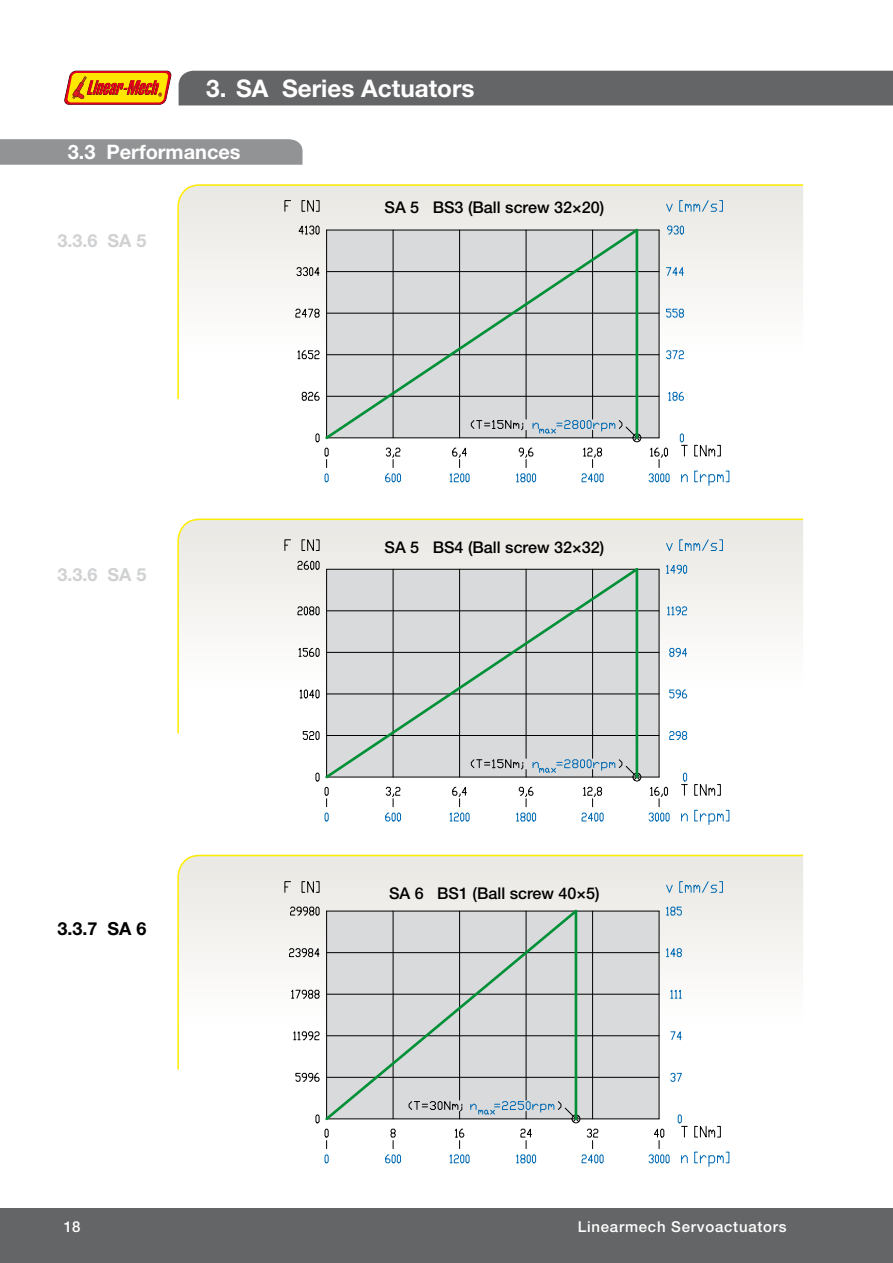
<style>
.page{position:relative;width:893px;height:1263px;background:#fff}
.page>*{position:absolute;margin:0;border:0;box-sizing:border-box;transform-origin:0 0}
.t1{font:700 24.3px "Helvetica Neue LT Std";color:#fff}
.t2{font:700 19.95px "Helvetica Neue LT Std";color:#fff}
.t3{font:700 18px "Helvetica Neue LT Std";color:#d0d1d2}
.t4{font:700 18px "Helvetica Neue LT Std";color:#000}
.t5{font:500 16.2px "Helvetica Neue LT Std";color:#000}
.t6{font:500 15px "Helvetica Neue LT Std";letter-spacing:.05em;color:#fff}
</style>
<div class="page">
<div style="left:179px;top:71px;width:713px;height:34px;background:#646567"></div>
<svg style="left:177px;top:854px;width:627px;height:216px"></svg>
<svg style="left:177px;top:518px;width:627px;height:217px"></svg>
<svg style="left:177px;top:184px;width:627px;height:216px"></svg>
<div style="left:0;top:1209px;width:892px;height:54px;background:#646567"></div>
<svg style="left:64px;top:71px;width:108px;height:34px;background:#e7901a"></svg>
<div style="left:327px;top:230px;width:332px;height:208px;background:#d9dadb"></div>
<svg style="left:666px;top:203px;width:7px;height:10px"></svg>
<div style="left:679px;top:200px;width:4px;height:12px;border:1px solid #006ab3"></div>
<svg style="left:684px;top:200px;width:34px;height:12px"></svg>
<div style="left:719px;top:200px;width:4px;height:12px;border:1px solid #006ab3"></div>
<hr style="left:327px;top:354px;width:332px;height:1px;background:#000">
<hr style="left:327px;top:230px;width:332px;height:1px;background:#000">
<hr style="left:659px;top:230px;width:1px;height:208px;background:#000">
<hr style="left:327px;top:396px;width:332px;height:1px;background:#000">
<hr style="left:327px;top:313px;width:332px;height:1px;background:#000">
<hr style="left:327px;top:271px;width:332px;height:1px;background:#000">
<svg style="left:680px;top:433px;width:7px;height:23px"></svg>
<div style="left:694px;top:445px;width:4px;height:11px;border:1px solid #000"></div>
<svg style="left:700px;top:445px;width:15px;height:12px"></svg>
<div style="left:717px;top:445px;width:4px;height:11px;border:1px solid #000"></div>
<svg style="left:284px;top:200px;width:7px;height:12px"></svg>
<svg style="left:302px;top:198px;width:17px;height:16px"></svg>
<hr style="left:327px;top:437px;width:332px;height:1px;background:#000">
<svg style="left:681px;top:474px;width:7px;height:8px"></svg>
<svg style="left:315px;top:433px;width:14px;height:50px"></svg>
<svg style="left:323px;top:226px;width:318px;height:215px"></svg>
<svg style="left:385px;top:447px;width:16px;height:36px"></svg>
<svg style="left:648px;top:447px;width:22px;height:36px"></svg>
<svg style="left:298px;top:224px;width:22px;height:11px"></svg>
<svg style="left:295px;top:307px;width:25px;height:11px"></svg>
<svg style="left:296px;top:265px;width:24px;height:11px"></svg>
<svg style="left:297px;top:349px;width:23px;height:10px"></svg>
<svg style="left:302px;top:392px;width:18px;height:9px"></svg>
<svg style="left:667px;top:225px;width:17px;height:10px"></svg>
<svg style="left:666px;top:265px;width:18px;height:11px"></svg>
<svg style="left:666px;top:308px;width:18px;height:10px"></svg>
<svg style="left:666px;top:350px;width:18px;height:10px"></svg>
<svg style="left:668px;top:390px;width:16px;height:11px"></svg>
<div style="left:694px;top:471px;width:4px;height:11px;border:1px solid #006ab3"></div>
<svg style="left:699px;top:471px;width:30px;height:14px"></svg>
<svg style="left:449px;top:418px;width:192px;height:65px"></svg>
<div style="left:327px;top:569px;width:332px;height:208px;background:#d9dadb"></div>
<svg style="left:666px;top:542px;width:7px;height:10px"></svg>
<div style="left:679px;top:539px;width:4px;height:12px;border:1px solid #006ab3"></div>
<svg style="left:684px;top:539px;width:34px;height:12px"></svg>
<div style="left:719px;top:539px;width:4px;height:12px;border:1px solid #006ab3"></div>
<hr style="left:327px;top:694px;width:332px;height:1px;background:#000">
<hr style="left:327px;top:569px;width:332px;height:1px;background:#000">
<hr style="left:659px;top:569px;width:1px;height:208px;background:#000">
<hr style="left:327px;top:735px;width:332px;height:1px;background:#000">
<hr style="left:327px;top:652px;width:332px;height:1px;background:#000">
<hr style="left:327px;top:610px;width:332px;height:1px;background:#000">
<svg style="left:682px;top:772px;width:5px;height:23px"></svg>
<div style="left:694px;top:784px;width:4px;height:11px;border:1px solid #000"></div>
<svg style="left:700px;top:784px;width:15px;height:12px"></svg>
<div style="left:717px;top:784px;width:4px;height:11px;border:1px solid #000"></div>
<svg style="left:284px;top:539px;width:7px;height:12px"></svg>
<svg style="left:302px;top:537px;width:17px;height:16px"></svg>
<hr style="left:327px;top:777px;width:332px;height:1px;background:#000">
<svg style="left:681px;top:813px;width:7px;height:9px"></svg>
<svg style="left:315px;top:772px;width:14px;height:50px"></svg>
<svg style="left:323px;top:566px;width:318px;height:215px"></svg>
<svg style="left:385px;top:787px;width:16px;height:35px"></svg>
<svg style="left:648px;top:786px;width:22px;height:36px"></svg>
<svg style="left:297px;top:561px;width:23px;height:9px"></svg>
<svg style="left:298px;top:646px;width:22px;height:11px"></svg>
<svg style="left:297px;top:606px;width:23px;height:10px"></svg>
<svg style="left:299px;top:687px;width:21px;height:12px"></svg>
<svg style="left:302px;top:731px;width:18px;height:9px"></svg>
<svg style="left:666px;top:563px;width:21px;height:11px"></svg>
<svg style="left:667px;top:605px;width:20px;height:10px"></svg>
<svg style="left:669px;top:646px;width:18px;height:11px"></svg>
<svg style="left:669px;top:689px;width:18px;height:9px"></svg>
<svg style="left:669px;top:731px;width:18px;height:9px"></svg>
<div style="left:694px;top:810px;width:4px;height:11px;border:1px solid #006ab3"></div>
<svg style="left:699px;top:810px;width:30px;height:14px"></svg>
<svg style="left:449px;top:757px;width:192px;height:65px"></svg>
<div style="left:327px;top:911px;width:332px;height:208px;background:#d9dadb"></div>
<svg style="left:666px;top:884px;width:7px;height:10px"></svg>
<div style="left:679px;top:881px;width:4px;height:12px;border:1px solid #006ab3"></div>
<svg style="left:684px;top:881px;width:34px;height:12px"></svg>
<div style="left:719px;top:881px;width:4px;height:12px;border:1px solid #006ab3"></div>
<hr style="left:592px;top:911px;width:1px;height:208px;background:#000">
<hr style="left:327px;top:1035px;width:332px;height:1px;background:#000">
<hr style="left:327px;top:911px;width:332px;height:1px;background:#000">
<hr style="left:659px;top:911px;width:1px;height:208px;background:#000">
<hr style="left:327px;top:1077px;width:332px;height:1px;background:#000">
<hr style="left:327px;top:994px;width:332px;height:1px;background:#000">
<hr style="left:327px;top:952px;width:332px;height:1px;background:#000">
<svg style="left:677px;top:1114px;width:10px;height:23px"></svg>
<div style="left:694px;top:1126px;width:4px;height:11px;border:1px solid #000"></div>
<svg style="left:700px;top:1126px;width:15px;height:12px"></svg>
<div style="left:717px;top:1126px;width:4px;height:11px;border:1px solid #000"></div>
<svg style="left:284px;top:881px;width:7px;height:12px"></svg>
<svg style="left:302px;top:879px;width:17px;height:16px"></svg>
<svg style="left:315px;top:1114px;width:14px;height:34px"></svg>
<hr style="left:327px;top:1118px;width:332px;height:1px;background:#000">
<svg style="left:681px;top:1155px;width:7px;height:8px"></svg>
<svg style="left:385px;top:1154px;width:16px;height:10px"></svg>
<svg style="left:648px;top:1154px;width:22px;height:10px"></svg>
<svg style="left:324px;top:1154px;width:5px;height:10px"></svg>
<svg style="left:290px;top:906px;width:30px;height:10px"></svg>
<svg style="left:291px;top:988px;width:29px;height:11px"></svg>
<svg style="left:289px;top:946px;width:31px;height:11px"></svg>
<svg style="left:293px;top:1030px;width:27px;height:10px"></svg>
<svg style="left:295px;top:1073px;width:25px;height:9px"></svg>
<svg style="left:390px;top:1128px;width:6px;height:20px"></svg>
<svg style="left:653px;top:1128px;width:11px;height:20px"></svg>
<svg style="left:666px;top:905px;width:16px;height:11px"></svg>
<svg style="left:666px;top:946px;width:16px;height:11px"></svg>
<svg style="left:670px;top:988px;width:11px;height:11px"></svg>
<svg style="left:670px;top:1029px;width:12px;height:11px"></svg>
<svg style="left:670px;top:1073px;width:12px;height:9px"></svg>
<svg style="left:323px;top:907px;width:257px;height:215px"></svg>
<div style="left:694px;top:1152px;width:4px;height:11px;border:1px solid #006ab3"></div>
<svg style="left:699px;top:1152px;width:30px;height:14px"></svg>
<svg style="left:408px;top:1099px;width:196px;height:65px"></svg>
<svg style="left:0;top:139px;width:302px;height:26px;background:#949597"></svg>
<h1 class="t1" style="left:206px;top:73px;width:270px">3. SA Series Actuators</h1>
<p class="t2" style="left:68px;top:140px;width:174px">3.3 Performances</p>
<p class="t3" style="left:58px;top:229px;width:91px">3.3.6 SA 5</p>
<p class="t3" style="left:58px;top:564px;width:91px">3.3.6 SA 5</p>
<p class="t4" style="left:58px;top:917px;width:91px">3.3.7 SA 6</p>
<p class="t6" style="left:64px;top:1218px;width:18px">18</p>
<p class="t5" style="left:384px;top:198px;width:221px">SA 5 BS3 (Ball screw 32×20)</p>
<p class="t5" style="left:384px;top:537px;width:221px">SA 5 BS4 (Ball screw 32×32)</p>
<p class="t5" style="left:389px;top:883px;width:212px">SA 6 BS1 (Ball screw 40×5)</p>
<p class="t6" style="left:578px;top:1218px;width:210px">Linearmech Servoactuators</p>
</div>
